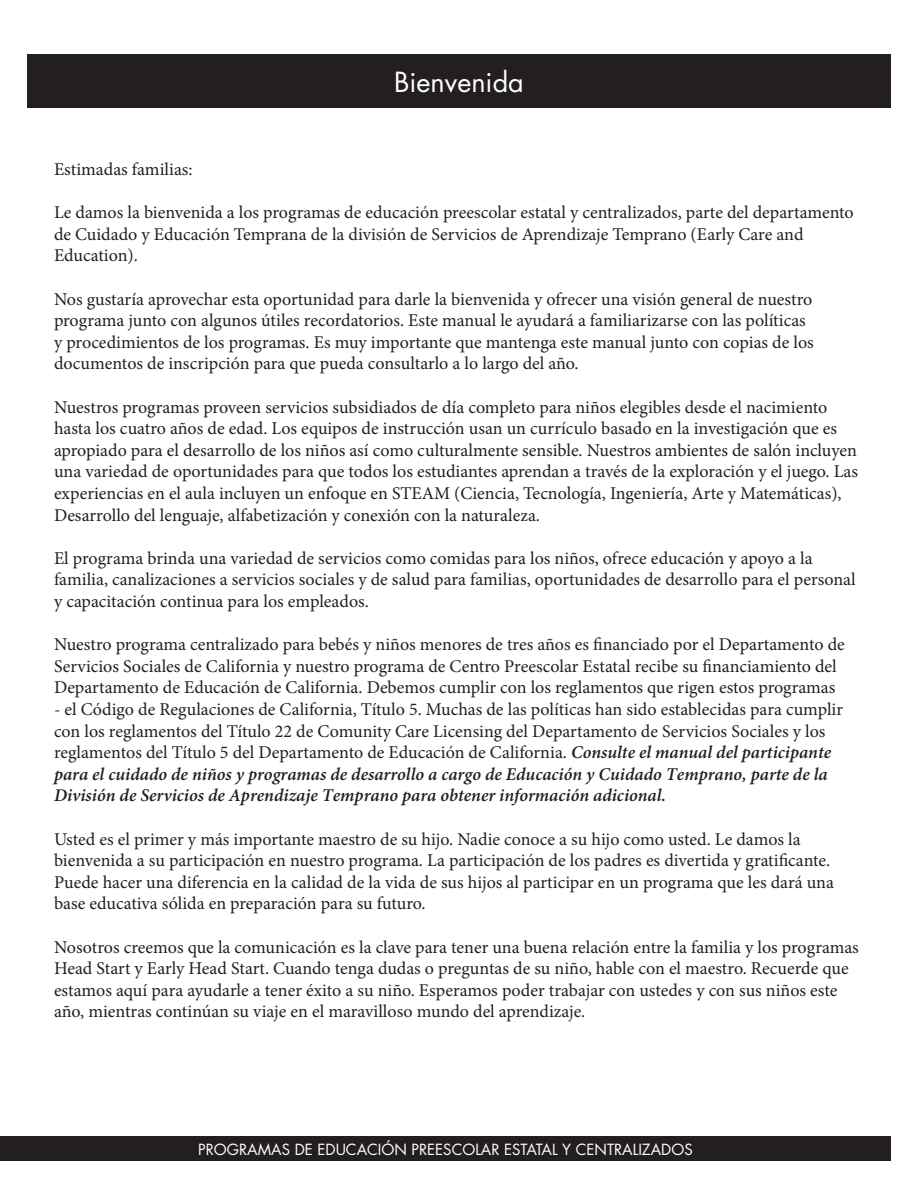
<style>
.page{position:relative;width:918px;height:1188px;background:#fff}
.page>*{position:absolute;margin:0;border:0;box-sizing:border-box;transform-origin:0 0}
.t1{font:27px "Futura Std";color:#fff}
.t2{font:18px/21.6px "Minion Pro";color:#231f20}
.t3{font:15px "Futura Std";color:#fff}
.s1{font-weight:600;font-style:italic}
</style>
<div class="page">
<div style="left:0;top:1136px;width:891px;height:25px;background:#231f20"></div>
<div style="left:27px;top:55px;width:864px;height:53px;background:#231f20"></div>
<h2 class="t1" style="left:394px;top:65px;width:131px">Bienvenida</h2>
<p class="t2" style="left:54px;top:159px;width:140px">Estimadas familias:</p>
<p class="t2" style="left:54px;top:202px;width:801px">Le damos la bienvenida a los programas de educación preescolar estatal y centralizados, parte del departamento de Cuidado y Educación Temprana de la división de Servicios de Aprendizaje Temprano (Early Care and<br>Education).</p>
<p class="t2" style="left:54px;top:288px;width:761px">Nos gustaría aprovechar esta oportunidad para darle la bienvenida y ofrecer una visión general de nuestro programa junto con algunos útiles recordatorios. Este manual le ayudará a familiarizarse con las políticas y procedimientos de los programas. Es muy importante que mantenga este manual junto con copias de los documentos de inscripción para que pueda consultarlo a lo largo del año.</p>
<p class="t2" style="left:54px;top:396px;width:806px">Nuestros programas proveen servicios subsidiados de día completo para niños elegibles desde el nacimiento hasta los cuatro años de edad. Los equipos de instrucción usan un currículo basado en la investigación que es apropiado para el desarrollo de los niños así como culturalmente sensible. Nuestros ambientes de salón incluyen una variedad de oportunidades para que todos los estudiantes aprendan a través de la exploración y el juego. Las experiencias en el aula incluyen un enfoque en STEAM (Ciencia, Tecnología, Ingeniería, Arte y Matemáticas), Desarrollo del lenguaje, alfabetización y conexión con la naturaleza.</p>
<p class="t2" style="left:54px;top:547px;width:803px">El programa brinda una variedad de servicios como comidas para los niños, ofrece educación y apoyo a la familia, canalizaciones a servicios sociales y de salud para familias, oportunidades de desarrollo para el personal y capacitación continua para los empleados.</p>
<p class="t2" style="left:54px;top:634px;width:792px">Nuestro programa centralizado para bebés y niños menores de tres años es financiado por el Departamento de<br>Servicios Sociales de California y nuestro programa de Centro Preescolar Estatal recibe su financiamiento del<br>Departamento de Educación de California. Debemos cumplir con los reglamentos que rigen estos programas</p>
<p class="t2" style="left:54px;top:699px;width:791px">- el Código de Regulaciones de California, Título 5. Muchas de las políticas han sido establecidas para cumplir con los reglamentos del Título 22 de Comunity Care Licensing del Departamento de Servicios Sociales y los reglamentos del Título 5 del Departamento de Educación de California. <span class="s1">Consulte el manual del participante para el cuidado de niños y programas de desarrollo a cargo de Educación y Cuidado Temprano, parte de la División de Servicios de Aprendizaje Temprano para obtener información adicional.</span></p>
<p class="t2" style="left:54px;top:828px;width:781px">Usted es el primer y más importante maestro de su hijo. Nadie conoce a su hijo como usted. Le damos la bienvenida a su participación en nuestro programa. La participación de los padres es divertida y gratificante.<br>Puede hacer una diferencia en la calidad de la vida de sus hijos al participar en un programa que les dará una base educativa sólida en preparación para su futuro.</p>
<p class="t2" style="left:54px;top:936px;width:806px">Nosotros creemos que la comunicación es la clave para tener una buena relación entre la familia y los programas Head Start y Early Head Start. Cuando tenga dudas o preguntas de su niño, hable con el maestro. Recuerde que estamos aquí para ayudarle a tener éxito a su niño. Esperamos poder trabajar con ustedes y con sus niños este año, mientras continúan su viaje en el maravilloso mundo del aprendizaje.</p>
<p class="t3" style="left:198px;top:1140px;width:496px">PROGRAMAS DE EDUCACIÓN PREESCOLAR ESTATAL Y CENTRALIZADOS</p>
</div>
